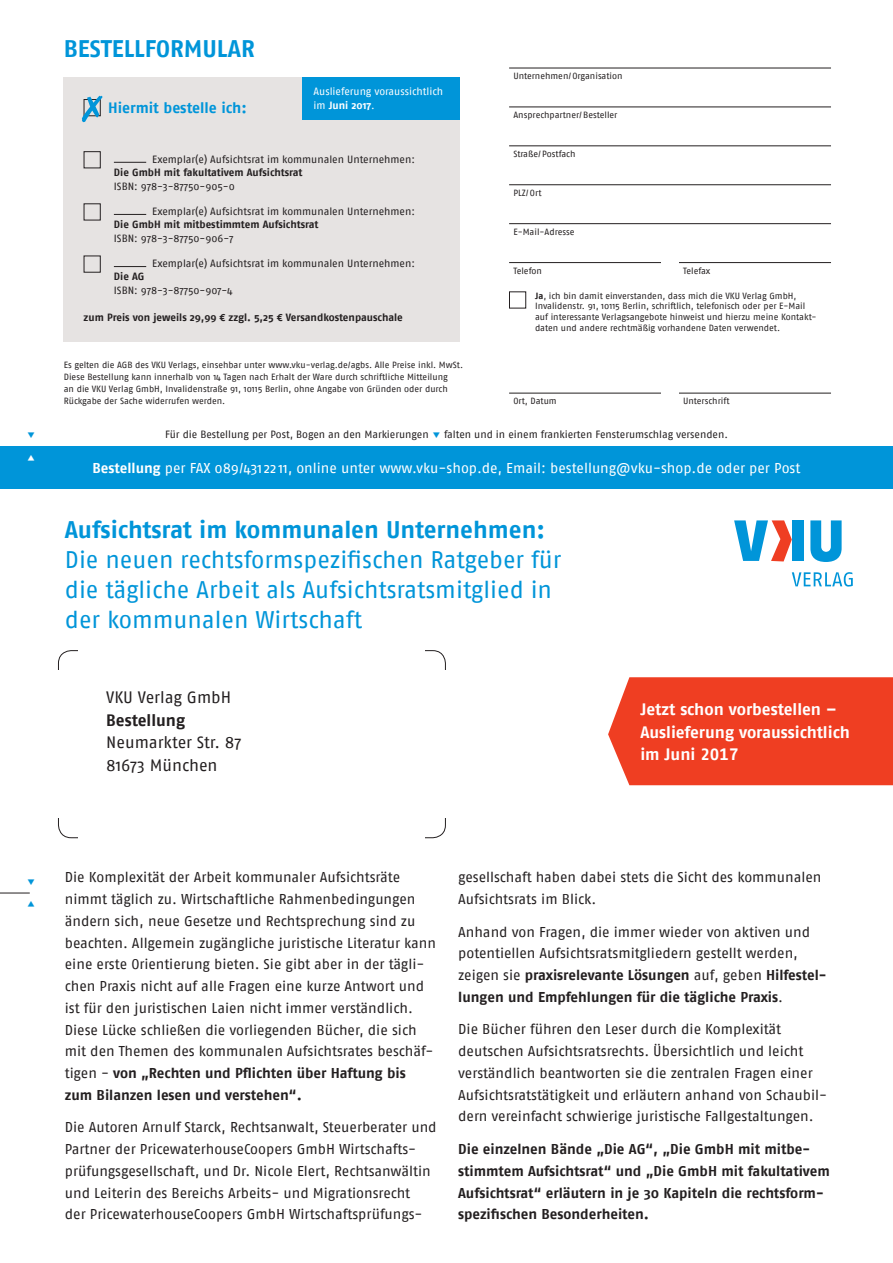
<style>
.page{position:relative;width:893px;height:1263px;background:#fff}
.page>*{position:absolute;margin:0;border:0;box-sizing:border-box;transform-origin:0 0}
.t1{font:24px/30px "Fago No";color:#0095d9}
.t2{font:700 24px "Fago No";color:#0095d9}
.t3{font:16.5px/22.5px "Fago No Bold Tf";color:#fff}
.t4{font:16.5px/22.5px "Fago No";letter-spacing:-.005em;color:#231f20}
.t5{font:700 16.5px "Fago No";letter-spacing:-.005em;color:#231f20}
.t6{font:700 15px "Fago No";color:#0095d9}
.t7{font:14.25px/21.8px "Fago No";letter-spacing:-.005em;color:#231f20}
.t8{font:700 14.25px/21.8px "Fago No";color:#231f20}
.t9{font:14.25px "Fago No";color:#fff}
.t10{font:10.5px "Fago No";letter-spacing:-.005em;color:#231f20}
.t11{font:700 10.5px "Fago No";letter-spacing:-.005em;color:#231f20}
.t12{font:10.5px/13.5px "Fago No";color:#fff}
.t13{font:9px/12px "Fago No";letter-spacing:-.005em;color:#231f20}
.s1{font-weight:700}
</style>
<div class="page">
<div style="left:64px;top:77px;width:396px;height:264px;background:#e6e3e2"></div>
<div style="left:0;top:446px;width:893px;height:43px;background:#0095d9"></div>
<hr style="left:0;top:893px;width:30px;height:1px;background:#231f20">
<hr style="left:114px;top:162px;width:32px;height:1px;background:#231f20">
<div style="left:84px;top:151px;width:17px;height:17px;border:1px solid #231f20"></div>
<hr style="left:114px;top:214px;width:32px;height:1px;background:#231f20">
<div style="left:84px;top:203px;width:17px;height:17px;border:1px solid #231f20"></div>
<hr style="left:114px;top:266px;width:32px;height:1px;background:#231f20">
<div style="left:84px;top:256px;width:17px;height:17px;border:1px solid #231f20"></div>
<svg style="left:82px;top:96px;width:21px;height:26px"></svg>
<div style="left:608px;top:677px;width:285px;height:108px;background:#ef3e22"></div>
<div style="left:509px;top:291px;width:17px;height:17px;border:1px solid #231f20"></div>
<hr style="left:509px;top:68px;width:322px;height:1px;background:#231f20">
<hr style="left:509px;top:107px;width:322px;height:1px;background:#231f20">
<hr style="left:509px;top:145px;width:322px;height:1px;background:#231f20">
<hr style="left:509px;top:184px;width:322px;height:1px;background:#231f20">
<hr style="left:509px;top:223px;width:322px;height:1px;background:#231f20">
<hr style="left:509px;top:262px;width:322px;height:1px;background:#231f20">
<div style="left:662px;top:256px;width:17px;height:16px;background:#fff"></div>
<hr style="left:509px;top:393px;width:322px;height:1px;background:#231f20">
<div style="left:662px;top:384px;width:17px;height:16px;background:#fff"></div>
<div style="left:303px;top:77px;width:157px;height:43px;background:#0095d9"></div>
<svg style="left:792px;top:572px;width:61px;height:15px"></svg>
<svg style="left:810px;top:520px;width:32px;height:42px"></svg>
<div style="left:792px;top:520px;width:11px;height:41px;background:#0095d9"></div>
<svg style="left:734px;top:520px;width:58px;height:41px"></svg>
<h1 class="t2" style="left:64px;top:35px;width:192px">BESTELLFORMULAR</h1>
<p class="t6" style="left:108px;top:99px;width:140px">Hiermit bestelle ich:</p>
<p class="t12" style="left:314px;top:85px;width:131px">Auslieferung voraussichtlich im <span class="s1">Juni 2017</span>.</p>
<p class="t10" style="left:152px;top:153px;width:264px">Exemplar(e) Aufsichtsrat im kommunalen Unternehmen:</p>
<p class="t11" style="left:114px;top:166px;width:190px">Die GmbH mit fakultativem Aufsichtsrat</p>
<p class="t10" style="left:114px;top:180px;width:123px">ISBN: 978-3-87750-905-0</p>
<p class="t10" style="left:152px;top:205px;width:264px">Exemplar(e) Aufsichtsrat im kommunalen Unternehmen:</p>
<p class="t11" style="left:114px;top:218px;width:206px">Die GmbH mit mitbestimmtem Aufsichtsrat</p>
<p class="t10" style="left:114px;top:232px;width:121px">ISBN: 978-3-87750-906-7</p>
<p class="t10" style="left:152px;top:257px;width:264px">Exemplar(e) Aufsichtsrat im kommunalen Unternehmen:</p>
<p class="t11" style="left:114px;top:271px;width:32px">Die AG</p>
<p class="t10" style="left:114px;top:284px;width:120px">ISBN: 978-3-87750-907-4</p>
<p class="t11" style="left:84px;top:311px;width:321px">zum Preis von jeweils 29,99 € zzgl. 5,25 € Versandkostenpauschale</p>
<p class="t13" style="left:64px;top:359px;width:401px">Es gelten die AGB des VKU Verlags, einsehbar unter www.vku-verlag.de/agbs. Alle Preise inkl. MwSt.<br>Diese Bestellung kann innerhalb von 14 Tagen nach Erhalt der Ware durch schriftliche Mitteilung<br>an die VKU Verlag GmbH, Invalidenstraße 91, 10115 Berlin, ohne Angabe von Gründen oder durch Rückgabe der Sache widerrufen werden.</p>
<p class="t13" style="left:513px;top:70px;width:111px">Unternehmen/Organisation</p>
<p class="t13" style="left:513px;top:109px;width:106px">Ansprechpartner/Besteller</p>
<p class="t13" style="left:513px;top:148px;width:64px">Straße/Postfach</p>
<p class="t13" style="left:513px;top:187px;width:30px">PLZ/Ort</p>
<p class="t13" style="left:513px;top:226px;width:63px">E-Mail-Adresse</p>
<p class="t13" style="left:513px;top:265px;width:30px">Telefon</p>
<p class="t13" style="left:683px;top:265px;width:29px">Telefax</p>
<p class="t13" style="left:535px;top:290px;width:283px;line-height:10.8px"><span class="s1">Ja</span>, ich bin damit einverstanden, dass mich die VKU Verlag GmbH, Invalidenstr. 91, 10115 Berlin, schriftlich, telefonisch oder per E-Mail auf interessante Verlagsangebote hinweist und hierzu meine Kontakt&shy;daten und andere rechtmäßig vorhandene Daten verwendet.</p>
<p class="t13" style="left:513px;top:395px;width:45px">Ort, Datum</p>
<p class="t13" style="left:683px;top:395px;width:48px">Unterschrift</p>
<p class="t10" style="left:165px;top:428px;width:265px">Für die Bestellung per Post, Bogen an den Markierungen</p>
<p class="t10" style="left:444px;top:428px;width:285px">falten und in einem frankierten Fensterumschlag versenden.</p>
<p class="t9" style="left:93px;top:460px;width:709px"><span class="s1">Bestellung</span> per FAX 089/431 22 11, online unter www.vku-shop.de, Email: bestellung@vku-shop.de oder per Post</p>
<h1 class="t2" style="left:65px;top:516px;width:482px">Aufsichtsrat im kommunalen Unternehmen:</h1>
<h1 class="t1" style="left:65px;top:545px;width:498px">Die neuen rechtsformspezifischen Ratgeber für die tägliche Arbeit als Aufsichtsratsmitglied in der kommunalen Wirtschaft</h1>
<p class="t4" style="left:106px;top:686px;width:126px">VKU Verlag GmbH</p>
<p class="t5" style="left:106px;top:710px;width:80px">Bestellung</p>
<p class="t4" style="left:106px;top:731px;width:136px">Neumarkter Str. 87<br>81673 München</p>
<p class="t3" style="left:640px;top:698px;width:211px">Jetzt schon vorbestellen –<br>Auslieferung voraussichtlich im Juni 2017</p>
<p class="t7" style="left:65px;top:866px;width:373px">Die Komplexität der Arbeit kommunaler Aufsichtsräte nimmt täglich zu. Wirtschaftliche Rahmenbedingungen ändern sich, neue Gesetze und Rechtsprechung sind zu beachten. Allgemein zugängliche juristische Literatur kann eine erste Orientierung bieten. Sie gibt aber in der tägli&shy;chen Praxis nicht auf alle Fragen eine kurze Antwort und ist für den juristischen Laien nicht immer verständlich.<br>Diese Lücke schließen die vorliegenden Bücher, die sich mit den Themen des kommunalen Aufsichtsrates beschäf&shy;tigen - <span class="s1">von „Rechten und Pflichten über Haftung bis zum Bilanzen lesen und verstehen“.</span></p>
<p class="t7" style="left:65px;top:1116px;width:373px">Die Autoren Arnulf Starck, Rechtsanwalt, Steuerberater und Partner der PricewaterhouseCoopers GmbH Wirtschafts&shy;prüfungsgesellschaft, und Dr. Nicole Elert, Rechtsanwältin und Leiterin des Bereichs Arbeits- und Migrationsrecht<br>der PricewaterhouseCoopers GmbH Wirtschaftsprüfungs-</p>
<p class="t7" style="left:458px;top:866px;width:365px">gesellschaft haben dabei stets die Sicht des kommunalen<br>Aufsichtsrats im Blick.</p>
<p class="t7" style="left:458px;top:920px;width:370px">Anhand von Fragen, die immer wieder von aktiven und potentiellen Aufsichtsratsmitgliedern gestellt werden, zeigen sie <span class="s1">praxisrelevante Lösungen</span> auf, geben <span class="s1">Hilfestel&shy;lungen und Empfehlungen für die tägliche Praxis</span>.</p>
<p class="t7" style="left:458px;top:1018px;width:370px">Die Bücher führen den Leser durch die Komplexität deutschen Aufsichtsratsrechts. Übersichtlich und leicht verständlich beantworten sie die zentralen Fragen einer Aufsichtsratstätigkeit und erläutern anhand von Schaubil&shy;dern vereinfacht schwierige juristische Fallgestaltungen.</p>
<p class="t8" style="left:458px;top:1138px;width:373px">Die einzelnen Bände „Die AG“, „Die GmbH mit mitbe&shy;stimmtem Aufsichtsrat“ und „Die GmbH mit fakultativem Aufsichtsrat“ erläutern in je 30 Kapiteln die rechtsform&shy;spezifischen Besonderheiten.</p>
</div>
